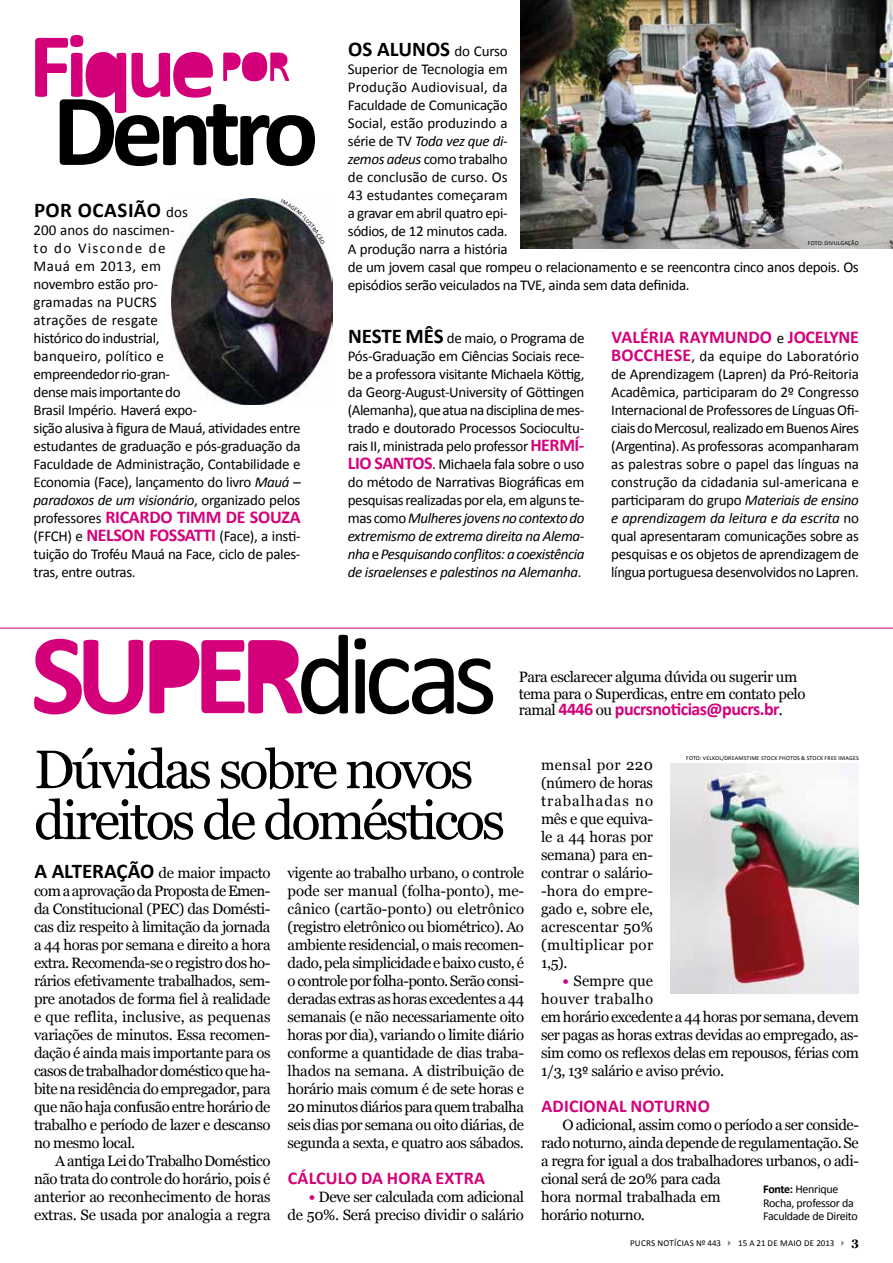
<style>
.page{position:relative;width:893px;height:1263px;background:#fff}
.page>*{position:absolute;margin:0;border:0;box-sizing:border-box;transform-origin:0 0}
.t1{font:54px/51px "Georgia";letter-spacing:-.055em;color:#000}
.t2{font:700 21px "Calibri";letter-spacing:.02em;color:#000}
.t3{font:700 18px "Calibri";letter-spacing:-.015em;color:#d4007a}
.t4{font:700 18px "Calibri";letter-spacing:.01em;color:#d4007a}
.t5{font:15px/18px "Georgia";letter-spacing:-.03em;color:#000;text-align:justify}
.t6{font:15px/18px "Calibri";letter-spacing:-.025em;color:#000;text-align:justify}
.t7{font:italic 15px/18px "Calibri";letter-spacing:-.025em;color:#000;text-align:justify}
.t8{font:12px/13.5px "Calibri";letter-spacing:-.025em;color:#000}
.t9{font:9px "Calibri";letter-spacing:.03em;color:#000}
.t10{font:6px "Calibri";letter-spacing:.03em;color:#000}
.s1{font-weight:400;font-size:15px}
.s2{font-style:italic}
.s3{font-weight:400;font-size:15px;color:#000}
.s4{font-weight:700;font-size:18px;color:#d4007a}
.s5{font-weight:700;font-size:21px}
.s6{font-style:normal}
.s7{font-family:"Georgia";font-weight:400;font-size:15px;color:#000}
.s8{font-family:"Calibri";font-weight:700;font-size:21px}
.s9{font-weight:700;color:#d4007a}
.s10{font-family:"Calibri"}
.s11{font-weight:700}
.s12{color:#878781}
.s13{font-family:"Georgia";font-weight:700;font-size:12px}
</style>
<div class="page">
<img style="left:171px;top:198px;width:162px;height:206px">
<img style="left:520px;top:0;width:373px;height:249px">
<hr style="left:0;top:628px;width:893px;height:1px;background:#d4007a">
<svg style="left:149px;top:635px;width:344px;height:79px"></svg>
<svg style="left:34px;top:639px;width:109px;height:75px"></svg>
<svg style="left:35px;top:35px;width:280px;height:131px"></svg>
<img style="left:670px;top:763px;width:189px;height:230px">
<svg style="left:281px;top:199px;width:44px;height:45px"></svg>
<h2 class="t2" style="left:34px;top:197px;width:156px">POR OCASIÃO <span class="s1">dos</span></h2>
<p class="t6" style="left:34px;top:221px;width:269px;text-align:left">200 anos do nascimen-<br>to do Visconde de<br>Mauá em 2013, em<br>novembro estão pro-<br>gramadas na PUCRS<br>atrações de resgate<br>histórico do industrial,<br>banqueiro, político e<br>empreendedor rio-gran-<br>dense mais importante do<br>Brasil I mpério. Haverá expo-<br>sição alusiva à figura de Mauá, atividades entre estudantes de graduação e pós-graduação da<br>Faculdade de Administração, Contabilidade e<br>Economia (Face), lançamento do livro <span class="s2">Mauá – paradoxos de um visionário</span>, organizado pelos</p>
<p class="t3" style="left:34px;top:506px;width:268px"><span class="s3">professores</span> RICARDO TIMM DE SOUZA</p>
<p class="t6" style="left:34px;top:527px;width:91px">(FFCH) e <span class="s4">NELSON</span></p>
<p class="t3" style="left:149px;top:524px;width:18px">FOSSATT</p>
<p class="t6" style="left:34px;top:527px;width:269px;text-indent:178px"><span class="s4">I</span> (Face), a insti&shy;tuição do Troféu Mauá na Face, ciclo de pales&shy;tras, entre outras.</p>
<h2 class="t2" style="left:348px;top:36px;width:161px">OS ALU NOS <span class="s1">do Curso</span></h2>
<p class="t6" style="left:348px;top:60px;width:512px;text-align:left">Superior de Tecnologia em<br>Produção Audiovisual, da<br>Faculdade de Comunicação<br>Social, estão produzindo a<br>série de TV <span class="s2">Toda vez que di-<br>zemos adeus</span> como trabalho<br>de conclusão de curso. Os<br>43 estudantes começaram<br>a gravar em abril quatro epi-<br>sódios, de 12 minutos cada.<br>A produção narra a história<br>de um jovem casal que rompeu o relacionamento e se reencontra cinco anos depois. Os episódios serão veiculados na TVE, ainda sem data definida.</p>
<p class="t10" style="left:808px;top:240px;width:52px">Foto: Divu lgação</p>
<p class="t6" style="left:348px;top:329px;width:238px"><span class="s5">NESTE MÊS</span> de maio, o Programa de Pós-Graduação em Ciências Sociais rece&shy;be a professora visitante M ichaela Köttig, da Georg-August-University of Göttingen (Alemanha), que atua na disciplina de mes&shy;trado e doutorado Processos Sociocultu&shy;rais II, ministrada pelo professor <span class="s4">HERMÍ-</span></p>
<p class="t3" style="left:348px;top:452px;width:38px">LIO SANTOS</p>
<p class="t7" style="left:348px;top:454px;width:238px;text-indent:84px"><span class="s6">. M ichaela fala sobre o uso do método de Narrativas Biográficas em pesquisas realizadas por ela, em alguns te&shy;mas como</span> Mulheres jovens no contexto do extremismo de extrema direita na Alema&shy;nha <span class="s6">e</span> Pesquisando conflitos: a coexistência de israelenses e palestinos na Alemanha<span class="s6">.</span></p>
<p class="t3" style="left:612px;top:326px;width:238px">VALÉRIA RAYMUNDO <span class="s3">e</span> JOCELYNE</p>
<p class="t6" style="left:611px;top:347px;width:249px"><span class="s4">BOCCHESE</span>, da equipe do Laboratório de Aprendizagem (Lapren) da Pró-Reitoria Acadêmica, participaram do 2º Congresso I nternacional de Professores de Línguas Ofi&shy;ciais do Mercosul, realizado em Buenos Aires (Argentina). As professoras acompanharam as palestras sobre o papel das línguas na construção da cidadania sul-americana e participaram do grupo <span class="s2">Materiais de ensino e aprendizagem da leitura e da escrita</span> no qual apresentaram comunicações sobre as pesquisas e os objetos de aprendizagem de língua portuguesa desenvolvidos no Lapren.</p>
<p class="t5" style="left:519px;top:669px;width:288px;line-height:16.5px">Para esclarecer alguma dúvida ou sugerir um tema para o Superdicas, entre em contato pelo</p>
<p class="t3" style="left:519px;top:698px;width:266px"><span class="s7">ramal</span> 4446 <span class="s7">ou</span> PUCRSNOTICIAS@PUCRS.BR<span class="s7">.</span></p>
<h1 class="t1" style="left:34px;top:745px;width:473px">Dúvidas sobre novos direitos de domésticos</h1>
<p class="t5" style="left:34px;top:864px;width:238px"><span class="s8">A ALTERAÇÃO</span> de maior impacto com a aprovação da Proposta de Emen&shy;da Constitucional (PEC) das Domésti&shy;cas diz respeito à limitação da jornada a 44 horas por semana e direito a hora extra. Recomenda-se o registro dos ho&shy;rários efetivamente trabalhados, sem&shy;pre anotados de forma fiel à realidade e que reflita, inclusive, as pequenas variações de minutos. Essa recomen&shy;dação é ainda mais importante para os casos de trabalhador doméstico que ha&shy;bite na residência do empregador, para que não haja confusão entre horário de trabalho e período de lazer e descanso no mesmo local.</p>
<p class="t5" style="left:34px;top:1152px;width:238px;text-indent:21px">A antiga Lei do Trabalho Doméstico não trata do controle do horário, pois é anterior ao reconhecimento de horas extras. Se usada por analogia a regra</p>
<p class="t5" style="left:288px;top:864px;width:238px">vigente ao trabalho urbano, o controle pode ser manual (folha-ponto), me&shy;cânico (cartão-ponto) ou eletrônico (registro eletrônico ou biométrico). Ao ambiente residencial, o mais recomen&shy;dado, pela simplicidade e baixo custo, é o controle por folha-ponto. Serão consi&shy;deradas extras as horas excedentes a 44 semanais (e não necessariamente oito horas por dia), variando o limite diário conforme a quantidade de dias traba&shy;lhados na semana. A distribuição de horário mais comum é de sete horas e 20 minutos diários para quem trabalha seis dias por semana ou oito diárias, de segunda a sexta, e quatro aos sábados.</p>
<p class="t4" style="left:288px;top:1167px;width:123px">CÁLCULO DA HORA</p>
<p class="t3" style="left:436px;top:1167px;width:31px">EXTRA</p>
<p class="t5" style="left:288px;top:1188px;width:238px;text-align:right"><span class="s9">•</span> Deve ser calculada com adicional<br>de 50%. Será preciso dividir o salário</p>
<p class="t10" style="left:686px;top:754px;width:86px">Foto: Velko l/Dreamstime Stock</p>
<p class="t10" style="left:779px;top:754px;width:38px">Photos &amp; Stock</p>
<p class="t10" style="left:825px;top:754px;width:36px">Free I mag es</p>
<p class="t5" style="left:541px;top:756px;width:114px">mensal por 220 (número de horas trabalhadas no mês e que equiva&shy;le a 44 horas por semana) para en&shy;contrar o salário--hora do empre&shy;gado e, sobre ele, acrescentar 50% (multiplicar por 1,5).</p>
<p class="t5" style="left:541px;top:972px;width:319px;text-align:left;text-indent:21px"><span class="s9">•</span> Sempre que<br>houver trabalho<br>em horário excedente a 44 horas por semana, devem ser pagas as horas extras devidas ao empregado, as&shy;sim como os reflexos delas em repousos, férias com 1/3, 13<span class="s10">º</span> salário e aviso prévio.</p>
<p class="t3" style="left:541px;top:1095px;width:55px">ADICIONA</p>
<p class="t3" style="left:619px;top:1095px;width:23px">L NOT</p>
<p class="t3" style="left:663px;top:1095px;width:24px">URNO</p>
<p class="t5" style="left:541px;top:1116px;width:319px;text-align:left;text-indent:21px">O adicional, assim como o período a ser conside&shy;rado noturno, ainda depende de regulamentação. Se a regra for igual a dos trabalhadores urbanos, o adi&shy;cional será de 20% para cada<br>hora normal trabalhada em<br>horário noturno.</p>
<p class="t8" style="left:763px;top:1183px;width:96px"><span class="s11">FONTE:</span> Henrique<br>Rocha, professor da<br>Faculdade de Direito</p>
<p class="t9" style="left:630px;top:1237px;width:230px">PUCRS notícias Nº 443 <span class="s12">✔</span> 15 a 21 de maio de 2013 <span class="s12">✔</span> <span class="s13">3</span></p>
</div>
